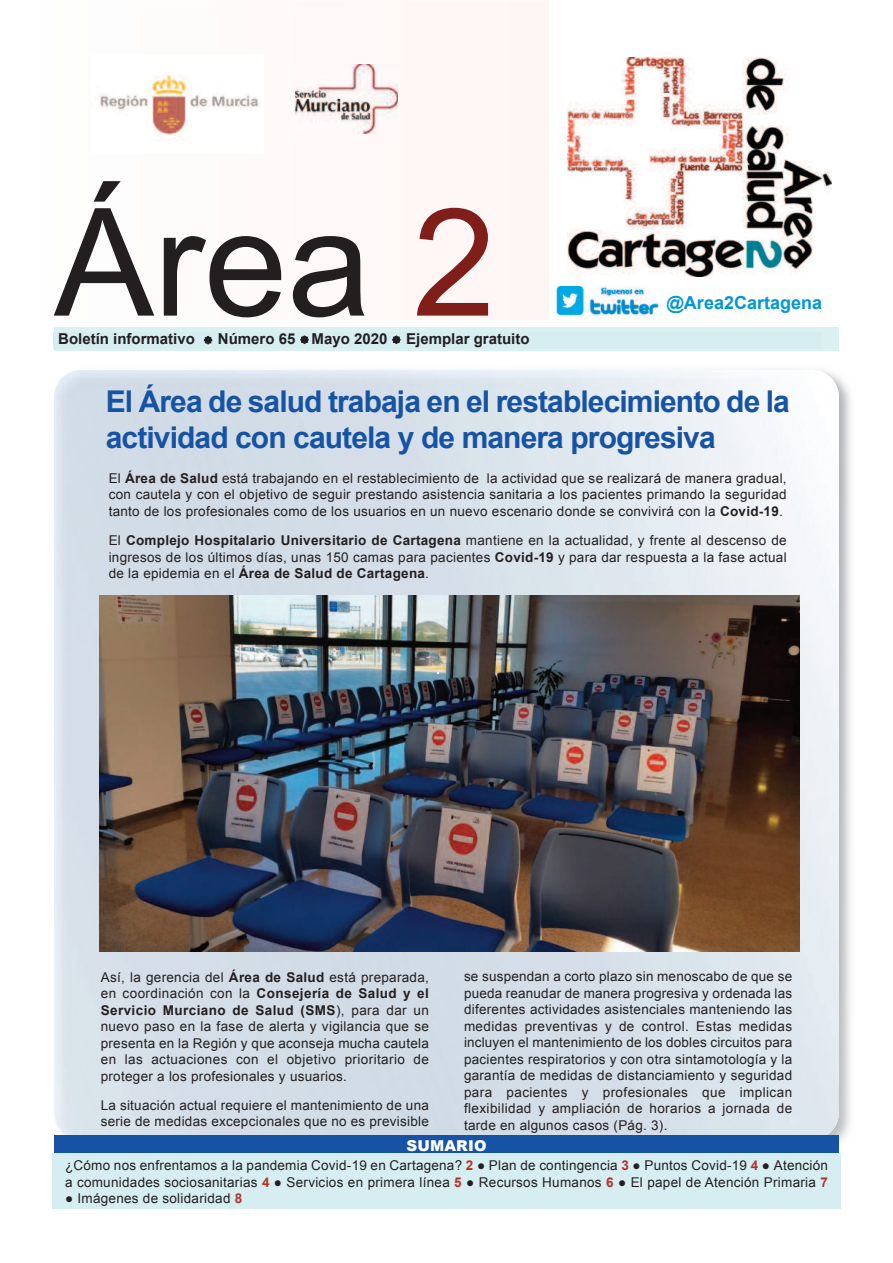
<style>
.page{position:relative;width:893px;height:1263px;background:#fff}
.page>*{position:absolute;margin:0;border:0;box-sizing:border-box;transform-origin:0 0}
.t1{font:150px "Arial";color:#231f20}
.t2{font:700 30px/36px "Arial";letter-spacing:-.03em;color:#1753a4}
.t3{font:700 18px "Arial";color:#0197d8}
.t4{font:700 15px "Arial";color:#231f20}
.t5{font:900 15px "Arial";letter-spacing:.01em;color:#fff}
.t6{font:13.5px/16.5px "Arial";letter-spacing:.02em;color:#231f20;text-align:justify}
.s1{color:#801f1a}
.s2{font-weight:700}
.s3{font-weight:700;color:#b53128}
.s4{font-family:"Century Gothic"}
</style>
<div class="page">
<img style="left:54px;top:370px;width:785px;height:765px">
<div style="left:54px;top:327px;width:785px;height:23px;background:#dbf0f1"></div>
<img style="left:567px;top:58px;width:265px;height:218px">
<div style="left:354px;top:1px;width:195px;height:319px;background:#fef7f6"></div>
<img style="left:295px;top:65px;width:107px;height:91px">
<img style="left:100px;top:74px;width:161px;height:67px">
<div style="left:54px;top:1135px;width:785px;height:19px;background:#1753a4"></div>
<div style="left:52px;top:1154px;width:789px;height:55px;background:#d6eef1"></div>
<div style="left:54px;top:333px;width:768px;height:16px;background:#d6eef1"></div>
<img style="left:555px;top:287px;width:105px;height:31px">
<img style="left:99px;top:595px;width:700px;height:356px">
<h1 class="t1" style="left:54px;top:180px;width:443px">Área <span class="s1">2</span></h1>
<p class="t4" style="left:58px;top:330px;width:138px">Boletín informativo</p>
<p class="t4" style="left:218px;top:330px;width:171px">Número 65 Mayo 2020</p>
<p class="t4" style="left:406px;top:330px;width:125px">Ejemplar gratuito</p>
<h3 class="t3" style="left:666px;top:293px;width:157px">@Area2Cartagena</h3>
<h2 class="t2" style="left:106px;top:384px;width:686px">El Área de salud trabaja en el restablecimiento de la actividad con cautela y de manera progresiva</h2>
<p class="t6" style="left:109px;top:470px;width:679px">El <span class="s2">Área de Salud</span> está trabajando en el restablecimiento de la actividad que se realizará de manera gradual, con cautela y con el objetivo de seguir prestando asistencia sanitaria a los pacientes primando la seguridad tanto de los profesionales como de los usuarios en un nuevo escenario donde se convivirá con la <span class="s2">Covid-19</span>.</p>
<p class="t6" style="left:109px;top:532px;width:679px">El <span class="s2">Complejo Hospitalario Universitario de Cartagena</span> mantiene en la actualidad, y frente al descenso de ingresos de los últimos días, unas 150 camas para pacientes <span class="s2">Covid-19</span> y para dar respuesta a la fase actual de la epidemia en el <span class="s2">Área de Salud de Cartagena</span>.</p>
<p class="t6" style="left:101px;top:968px;width:330px">Así, la gerencia del <span class="s2">Área de Salud</span> está preparada, en coordinación con la <span class="s2">Consejería de Salud y el Servicio Murciano de Salud (SMS</span>), para dar un nuevo paso en la fase de alerta y vigilancia que se presenta en la Región y que aconseja mucha cautela en las actuaciones con el objetivo prioritario de proteger a los profesionales y usuarios.</p>
<p class="t6" style="left:101px;top:1097px;width:330px">La situación actual requiere el mantenimiento de una serie de medidas excepcionales que no es previsible</p>
<p class="t6" style="left:464px;top:968px;width:330px">se suspendan a corto plazo sin menoscabo de que se pueda reanudar de manera progresiva y ordenada las diferentes actividades asistenciales manteniendo las medidas preventivas y de control. Estas medidas incluyen el mantenimiento de los dobles circuitos para pacientes respiratorios y con otra sintamotología y la garantía de medidas de distanciamiento y seguridad para pacientes y profesionales que implican flexibilidad y ampliación de horarios a jornada de tarde en algunos casos (Pág. 3).</p>
<p class="t5" style="left:406px;top:1134px;width:82px">SUMARIO</p>
<p class="t6" style="left:65px;top:1157px;width:764px">¿Cómo nos enfrentamos a la pandemia Covid-19 en Cartagena? <span class="s3">2</span> <span class="s4">●</span> Plan de contingencia <span class="s3">3</span> <span class="s4">●</span> Puntos Covid-19 <span class="s3">4</span> <span class="s4">●</span> Atención a comunidades sociosanitarias <span class="s3">4</span> <span class="s4">●</span> Servicios en primera línea <span class="s3">5</span> <span class="s4">●</span> Recursos Humanos <span class="s3">6</span> <span class="s4">●</span> El papel de Atención Primaria <span class="s3">7</span></p>
<p class="t6" style="left:65px;top:1190px;width:179px"><span class="s4">●</span> Imágenes de solidaridad <span class="s3">8</span></p>
</div>
